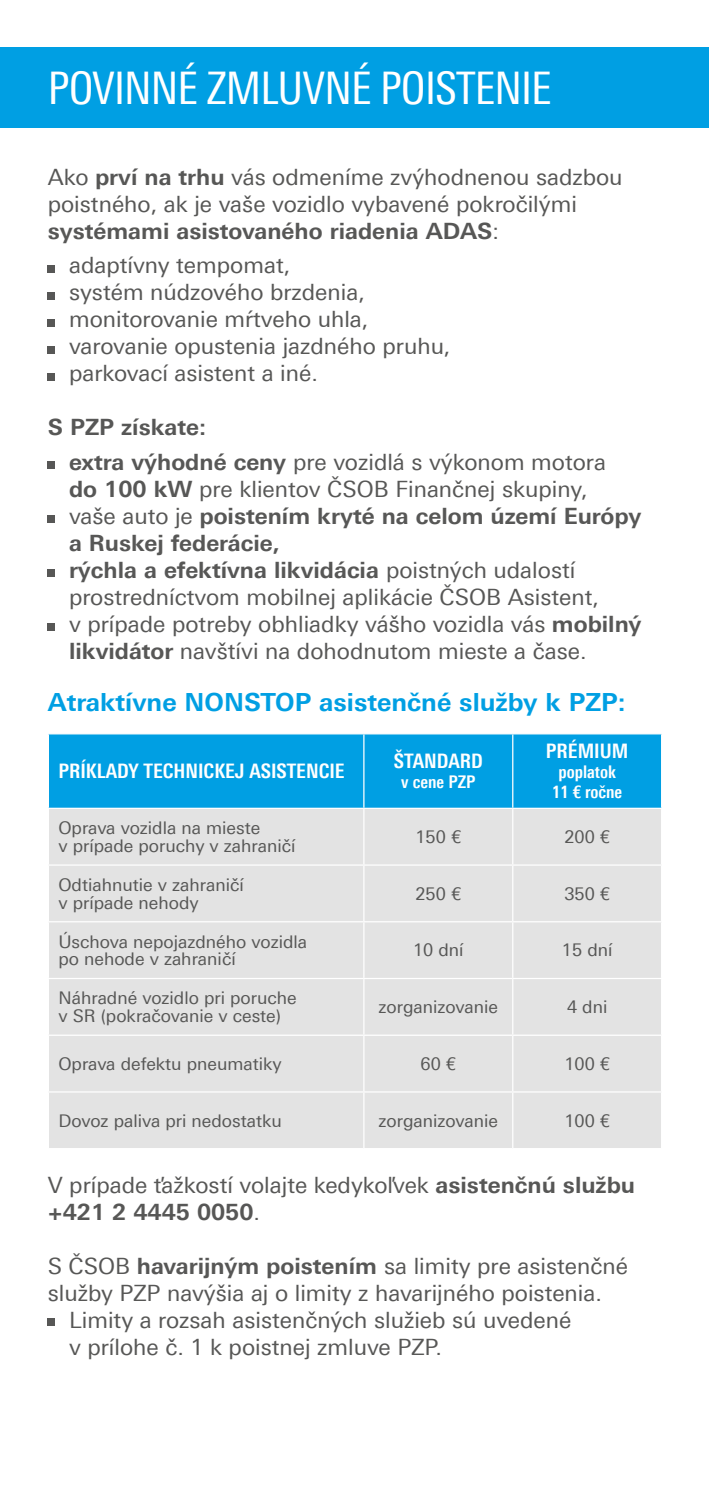
<style>
.page{position:relative;width:709px;height:1489px;background:#fff}
.page>*{position:absolute;margin:0;border:0;box-sizing:border-box;transform-origin:0 0}
.t1{font:45px "Linotype Univers 420 Cn";letter-spacing:-.02em;color:#fff}
.t2{font:700 25px "Linotype Univers 630";color:#009fe3}
.t3{font:22.5px/27px "Linotype Univers 430";color:#575756}
.t4{font:700 22.5px/27px "Linotype Univers 630";color:#575756}
.t5{font:700 20px "Linotype Univers 620 Cn";color:#fff}
.t6{font:17.5px/17.5px "Linotype Univers 430";color:#575756}
.t7{font:700 17.5px/20px "Linotype Univers 620 Cn";color:#fff;text-align:center}
.s1{font-family:"Linotype Univers 630";font-weight:700}
.s2{font-family:"Linotype Univers 430";font-weight:400}
</style>
<div class="page">
<div style="left:0;top:48px;width:709px;height:80px;background:#009fe3"></div>
<div style="left:48px;top:265px;width:7px;height:7px;background:#575756"></div>
<div style="left:48px;top:292px;width:7px;height:7px;background:#575756"></div>
<div style="left:48px;top:319px;width:7px;height:7px;background:#575756"></div>
<div style="left:48px;top:346px;width:7px;height:7px;background:#575756"></div>
<div style="left:48px;top:373px;width:7px;height:7px;background:#575756"></div>
<div style="left:48px;top:461px;width:7px;height:7px;background:#575756"></div>
<div style="left:48px;top:515px;width:7px;height:7px;background:#575756"></div>
<div style="left:48px;top:569px;width:7px;height:7px;background:#575756"></div>
<div style="left:48px;top:623px;width:7px;height:7px;background:#575756"></div>
<div style="left:49px;top:734px;width:612px;height:73px;background:#009fe3"></div>
<div style="left:49px;top:809px;width:612px;height:338px;background:#e3e3e3"></div>
<hr style="left:363px;top:734px;width:1px;height:73px;background:#fff">
<hr style="left:512px;top:734px;width:1px;height:73px;background:#fff">
<hr style="left:363px;top:809px;width:1px;height:55px;background:#fff">
<hr style="left:512px;top:809px;width:1px;height:55px;background:#fff">
<hr style="left:48px;top:864px;width:316px;height:1px;background:#fff">
<hr style="left:364px;top:864px;width:149px;height:1px;background:#fff">
<hr style="left:363px;top:865px;width:1px;height:56px;background:#fff">
<hr style="left:513px;top:864px;width:149px;height:1px;background:#fff">
<hr style="left:512px;top:865px;width:1px;height:56px;background:#fff">
<hr style="left:48px;top:921px;width:316px;height:1px;background:#fff">
<hr style="left:364px;top:921px;width:149px;height:1px;background:#fff">
<hr style="left:363px;top:922px;width:1px;height:55px;background:#fff">
<hr style="left:513px;top:921px;width:149px;height:1px;background:#fff">
<hr style="left:512px;top:922px;width:1px;height:55px;background:#fff">
<hr style="left:48px;top:977px;width:316px;height:2px;background:#fff">
<hr style="left:364px;top:977px;width:149px;height:2px;background:#fff">
<hr style="left:363px;top:979px;width:1px;height:55px;background:#fff">
<hr style="left:513px;top:977px;width:149px;height:2px;background:#fff">
<hr style="left:512px;top:979px;width:1px;height:55px;background:#fff">
<hr style="left:48px;top:1034px;width:316px;height:1px;background:#fff">
<hr style="left:364px;top:1034px;width:149px;height:1px;background:#fff">
<hr style="left:363px;top:1035px;width:1px;height:56px;background:#fff">
<hr style="left:513px;top:1034px;width:149px;height:1px;background:#fff">
<hr style="left:512px;top:1035px;width:1px;height:56px;background:#fff">
<hr style="left:48px;top:1091px;width:316px;height:1px;background:#fff">
<hr style="left:364px;top:1091px;width:149px;height:1px;background:#fff">
<hr style="left:363px;top:1092px;width:1px;height:55px;background:#fff">
<hr style="left:513px;top:1091px;width:149px;height:1px;background:#fff">
<hr style="left:512px;top:1092px;width:1px;height:55px;background:#fff">
<div style="left:48px;top:1318px;width:7px;height:7px;background:#575756"></div>
<h1 class="t1" style="left:48px;top:62px;width:505px">POVINNÉ ZMLUVNÉ POISTENIE</h1>
<p class="t3" style="left:48px;top:164px;width:576px">Ako <span class="s1">prví na trhu</span> vás odmeníme zvýhodnenou sadzbou poistného, ak je vaše vozidlo vybavené pokročilými</p>
<p class="t4" style="left:48px;top:217px;width:452px">systémami asistovaného riadenia ADAS<span class="s2">:</span></p>
<p class="t3" style="left:69px;top:252px;width:383px">adaptívny tempomat,<br>systém núdzového brzdenia, monitorovanie mŕtveho uhla, varovanie opustenia jazdného pruhu, parkovací asistent a iné.</p>
<p class="t4" style="left:48px;top:414px;width:160px">S PZP získate:</p>
<p class="t3" style="left:69px;top:448px;width:538px"><span class="s1">extra výhodné ceny</span> pre vozidlá s výkonom motora <span class="s1">do 100 kW</span> pre klientov ČSOB Finančnej skupiny,</p>
<p class="t4" style="left:69px;top:502px;width:574px"><span class="s2">vaše auto je</span> poistením kryté na celom území Európy a Ruskej federácie,<br>rýchla a efektívna likvidácia <span class="s2">poistných udalostí</span></p>
<p class="t3" style="left:69px;top:583px;width:574px">prostredníctvom mobilnej aplikácie ČSOB Asistent,<br>v prípade potreby obhliadky vášho vozidla vás <span class="s1">mobilný likvidátor</span> navštívi na dohodnutom mieste a čase.</p>
<p class="t2" style="left:48px;top:686px;width:579px">Atraktívne NONSTOP asistenčné služby k PZP:</p>
<p class="t5" style="left:58px;top:759px;width:288px">PRÍKLADY TECHNICKEJ ASISTENCIE</p>
<p class="t5" style="left:394px;top:749px;width:90px">ŠTANDARD</p>
<p class="t7" style="left:401px;top:772px;width:76px">v cene PZP</p>
<p class="t5" style="left:546px;top:739px;width:84px">PRÉMIUM</p>
<p class="t7" style="left:552px;top:762px;width:72px">poplatok<br>11 € ročne</p>
<p class="t6" style="left:58px;top:819px;width:239px">Oprava vozidla na mieste<br>v prípade poruchy v zahraničí</p>
<p class="t6" style="left:415px;top:828px;width:47px">150 €</p>
<p class="t6" style="left:564px;top:828px;width:47px">200 €</p>
<p class="t6" style="left:58px;top:876px;width:187px">Odtiahnutie v zahraničí v prípade nehody</p>
<p class="t6" style="left:415px;top:884px;width:47px">250 €</p>
<p class="t6" style="left:564px;top:884px;width:47px">350 €</p>
<p class="t6" style="left:58px;top:932px;width:250px">Úschova nepojazdného vozidla po nehode v zahraničí</p>
<p class="t6" style="left:413px;top:941px;width:52px">10 dní</p>
<p class="t6" style="left:562px;top:941px;width:52px">15 dní</p>
<p class="t6" style="left:58px;top:989px;width:240px">Náhradné vozidlo pri poruche v SR (pokračovanie v ceste)</p>
<p class="t6" style="left:378px;top:998px;width:121px">zorganizovanie</p>
<p class="t6" style="left:567px;top:998px;width:42px">4 dni</p>
<p class="t6" style="left:58px;top:1054px;width:225px">Oprava defektu pneumatiky</p>
<p class="t6" style="left:420px;top:1054px;width:37px">60 €</p>
<p class="t6" style="left:564px;top:1054px;width:47px">100 €</p>
<p class="t6" style="left:58px;top:1111px;width:225px">Dovoz paliva pri nedostatku</p>
<p class="t6" style="left:378px;top:1111px;width:121px">zorganizovanie</p>
<p class="t6" style="left:564px;top:1111px;width:47px">100 €</p>
<p class="t3" style="left:48px;top:1171px;width:589px">V prípade ťažkostí volajte kedykoľvek <span class="s1">asistenčnú službu</span></p>
<p class="t4" style="left:48px;top:1198px;width:214px">+421 2 4445 0050<span class="s2">.</span></p>
<p class="t3" style="left:48px;top:1252px;width:582px">S ČSOB <span class="s1">havarijným poistením</span> sa limity pre asistenčné</p>
<p class="t3" style="left:48px;top:1279px;width:556px">služby PZP navýšia aj o limity z havarijného poistenia.</p>
<p class="t3" style="left:69px;top:1306px;width:504px">Limity a rozsah asistenčných služieb sú uvedené</p>
<p class="t3" style="left:69px;top:1333px;width:374px">v prílohe č. 1 k poistnej zmluve PZP.</p>
</div>
